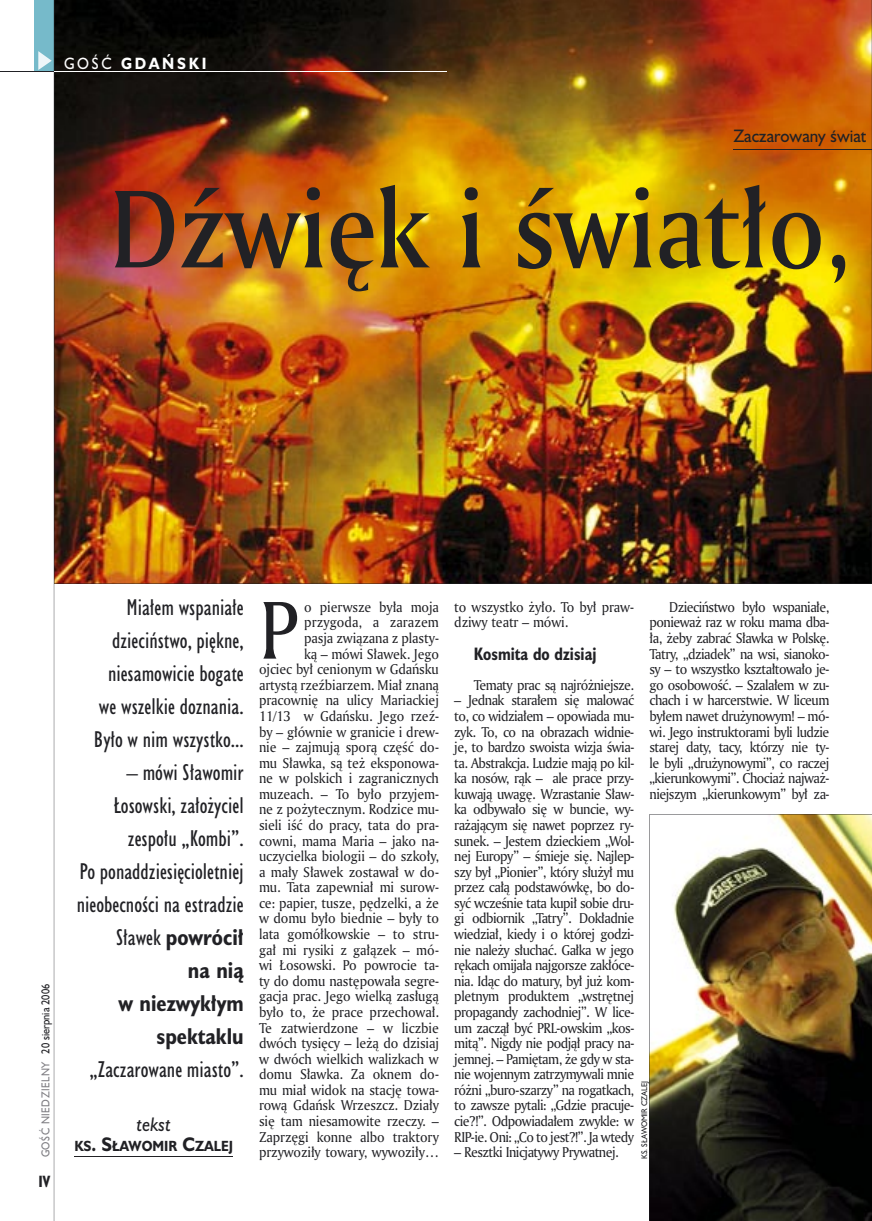
<style>
.page{position:relative;width:872px;height:1221px;background:#fff}
.page>*{position:absolute;margin:0;border:0;box-sizing:border-box;transform-origin:0 0}
.t1{font:106.5px "Amerigo Md PL";letter-spacing:-.005em;color:#212125;scale:.9 1}
.t2{font:79.05px "Amerigo PL";color:#212125;scale:.94 1}
.t3{font:21px/33px "Humanst 521 Cn PL";color:#212125;text-align:right}
.t4{font:italic 18px "Humanst 521 PL";color:#212125;scale:.9 1}
.t5{font:700 16.5px "Humanst 521 Cn PL";color:#212125;scale:.94 1}
.t6{font:16.5px "Humanst 521 PL";color:#212125;scale:.94 1}
.t7{font:700 15px "Humanst 521 PL";letter-spacing:.2em;color:#fff;scale:.9 1}
.t8{font:700 15px "Humanst 521 Cn PL";color:#212125;scale:.94 1}
.t9{font:13.8px/15.6px "Amerigo PL";letter-spacing:-.01em;color:#212125;text-align:justify;scale:.94 1}
.t10{font:13.8px "Amerigo PL";letter-spacing:-.04em;color:#212125;scale:.94 1}
.t11{font:700 13.5px "Humanst 521 PL";color:#212125;scale:.9 1}
.t12{font:10.5px "Humanst 521 PL";letter-spacing:.05em;color:#7f7e83;scale:.9 1}
.t13{font:7.5px "Humanst 521 PL";color:#212125;scale:.94 1}
.s1{font-weight:400}
.s2{color:#212125}
.s3{font-weight:700}
.s4{font-size:18px}
</style>
<div class="page">
<div style="left:35px;top:0;width:19px;height:72px;background:#76baca"></div>
<svg style="left:38px;top:51px;width:14px;height:19px"></svg>
<hr style="left:54px;top:0;width:1px;height:1220px;background:#212125">
<img style="left:54px;top:0;width:818px;height:584px">
<hr style="left:0;top:72px;width:447px;height:1px;background:#fff">
<hr style="left:74px;top:1156px;width:159px;height:1px;background:#212125">
<img style="left:649px;top:814px;width:223px;height:406px">
<hr style="left:733px;top:149px;width:139px;height:1px;background:#212125">
<hr style="left:0;top:72px;width:54px;height:1px;background:#212125">
<p class="t7" style="left:64px;top:53px;width:160px"><span class="s1">GOŚĆ</span> GDAŃSKI</p>
<p class="t6" style="left:733px;top:125px;width:143px">Zaczarowany świat</p>
<h1 class="t1" style="left:110px;top:157px;width:825px">Dźwięk i światło,</h1>
<p class="t12" style="left:38px;top:1157px;width:194px;rotate:-90deg">GOŚĆ NIEDZIELNY <span class="s2">20 sierpnia 2006</span></p>
<p class="t8" style="left:38px;top:1170px;width:14px">IV</p>
<h3 class="t3" style="left:94px;top:590px;width:151px">Miałem wspaniałe dzieciństwo, piękne, niesamowicie bogate we wszelkie doznania.<br>Było w nim wszystko...</h3>
<h3 class="t3" style="left:77px;top:755px;width:168px">– mówi Sławomir<br>Łosowski, założyciel zespołu „Kombi”.<br>Po ponaddziesięcioletniej nieobecności na estradzie<br>Sławek <span class="s3">powrócił<br>na nią<br>w niezwykłym spektaklu</span></h3>
<h3 class="t3" style="left:90px;top:1052px;width:156px">„Zaczarowane miasto”.</h3>
<h3 class="t4" style="left:137px;top:1112px;width:40px">tekst</h3>
<p class="t11" style="left:74px;top:1136px;width:178px">KS<span class="s4">. S</span>ŁAWOMIR <span class="s4">C</span>ZALEJ</p>
<p class="t9" style="left:259px;top:598px;width:193px;text-align:right">o pierwsze była moja przygoda, a zarazem<br>pasja związana z plasty-<br>ką – mówi Sławek. Jego<br>ojciec był cenionym w Gdańsku artystą rzeźbiarzem. Miał znaną pracownię na ulicy Mariackiej<br>11/13 w Gdańsku. Jego rzeź&shy;by – głównie w granicie i drew&shy;nie – zajmują sporą część do&shy;mu Sławka, są też eksponowa&shy;ne w polskich i zagranicznych muzeach. – To było przyjem&shy;ne z pożytecznym. Rodzice mu&shy;sieli iść do pracy, tata do pra&shy;cowni, mama Maria – jako na&shy;uczycielka biologii – do szkoły, a mały Sławek zostawał w do&shy;mu. Tata zapewniał mi surow&shy;ce: papier, tusze, pędzelki, a że w domu było biednie – były to lata gomółkowskie – to stru&shy;gał mi rysiki z gałązek – mó&shy;wi Łosowski. Po powrocie ta&shy;ty do domu następowała segre&shy;gacja prac. Jego wielką zasługą było to, że prace przechował.<br>Te zatwierdzone – w liczbie dwóch tysięcy – leżą do dzisiaj w dwóch wielkich walizkach w domu Sławka. Za oknem do&shy;mu miał widok na stację towa&shy;rową Gdańsk Wrzeszcz. Działy się tam niesamowite rzeczy. –<br>Zaprzęgi konne albo traktory przywoziły towary, wywoziły…</p>
<p class="t9" style="left:454px;top:598px;width:193px">to wszystko żyło. To był praw&shy;dziwy teatr – mówi.</p>
<p class="t9" style="left:649px;top:598px;width:193px;text-indent:20px">Dzieciństwo było wspaniałe, ponieważ raz w roku mama dba&shy;ła, żeby zabrać Sławka w Polskę.<br>Tatry, „dziadek” na wsi, sianoko&shy;sy – to wszystko kształtowało je&shy;go osobowość. – Szalałem w zu&shy;chach i w harcerstwie. W liceum byłem nawet drużynowym! – mó&shy;wi. Jego instruktorami byli ludzie starej daty, tacy, którzy nie ty&shy;le byli „drużynowymi”, co raczej „kierunkowymi”. Chociaż najważ&shy;niejszym „kierunkowym” był za-</p>
<h2 class="t2" style="left:259px;top:577px;width:43px">P</h2>
<p class="t5" style="left:474px;top:642px;width:132px">Kosmita do dzisiaj</p>
<p class="t10" style="left:474px;top:675px;width:172px">Tematy prac są najróżniejsze.</p>
<p class="t9" style="left:454px;top:692px;width:193px">– Jednak starałem się malować to, co widziałem – opowiada mu&shy;zyk. To, co na obrazach widnie&shy;je, to bardzo swoista wizja świa&shy;ta. Abstrakcja. Ludzie mają po kil&shy;ka nosów, rąk – ale prace przy&shy;kuwają uwagę. Wzrastanie Sław&shy;ka odbywało się w buncie, wy&shy;rażającym się nawet poprzez ry&shy;sunek. – Jestem dzieckiem „Wol&shy;nej Europy” – śmieje się. Najlep&shy;szy był „Pionier”, który służył mu przez całą podstawówkę, bo do&shy;syć wcześnie tata kupił sobie dru&shy;gi odbiornik „Tatry”. Dokładnie wiedział, kiedy i o której godzi&shy;nie należy słuchać. Gałka w jego rękach omijała najgorsze zakłóce&shy;nia. Idąc do matury, był już kom&shy;pletnym produktem „wstrętnej propagandy zachodniej”. W lice&shy;um zaczął być PRL-owskim „kos&shy;mitą”. Nigdy nie podjął pracy na&shy;jemnej. – Pamiętam, że gdy w sta&shy;nie wojennym zatrzymywali mnie różni „buro-szarzy” na rogatkach, to zawsze pytali: „Gdzie pracuje&shy;cie?!”. Odpowiadałem zwykle: w RIP-ie. Oni: „Co to jest?!”. Ja wtedy</p>
<p class="t10" style="left:454px;top:1142px;width:177px">– Resztki Inicjatywy Prywatnej.</p>
<p class="t13" style="left:639px;top:1158px;width:84px;rotate:-90deg">KS. SŁAWOMIR CZALEJ</p>
</div>
